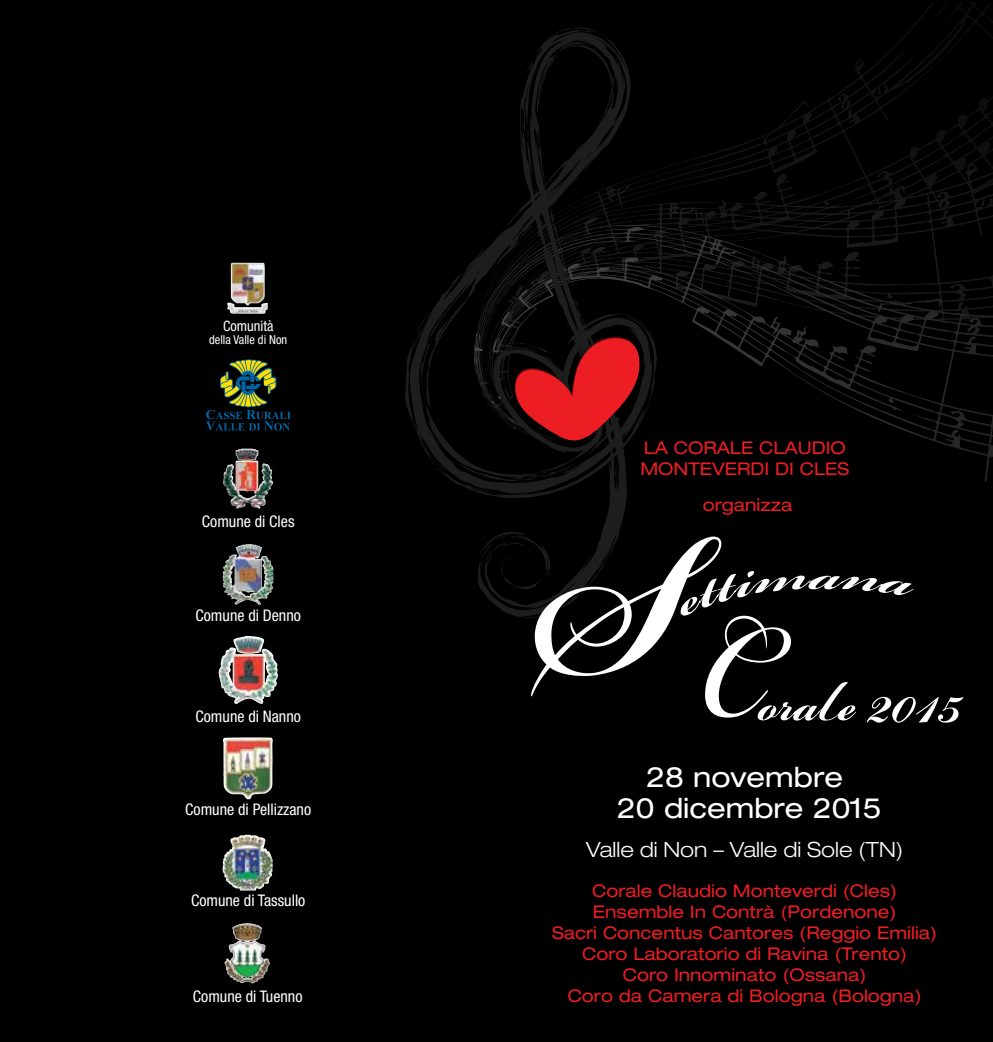
<style>
.page{position:relative;width:993px;height:1042px;background:#fff}
.page>*{position:absolute;margin:0;border:0;box-sizing:border-box;transform-origin:0 0}
.t1{font:56px "Commercial Script BT";color:#fff}
.t2{font:expanded 28px/31.2px "Helvetica Neue LT Std";color:#fff;text-align:center}
.t3{font:300 expanded 21px "Helvetica Neue LT Std";color:#fff}
.t4{font:expanded 17.5px/21px "Helvetica Neue LT Std";color:#ed1d24;text-align:center}
.t5{font:condensed 16.1px "Helvetica Neue LT Std";color:#fff}
.t6{font:condensed 14.35px "Helvetica Neue LT Std";color:#fff}
.t7{font:condensed 12.42px "Helvetica Neue LT Std";color:#fff}
</style>
<div class="page">
<div style="left:0;top:0;width:992px;height:1042px;background:#000"></div>
<svg style="left:688px;top:3px;width:301px;height:158px"></svg>
<svg style="left:653px;top:161px;width:339px;height:92px"></svg>
<svg style="left:656px;top:253px;width:336px;height:229px"></svg>
<svg style="left:405px;top:30px;width:248px;height:500px"></svg>
<svg style="left:534px;top:187px;width:3px;height:11px"></svg>
<svg style="left:567px;top:47px;width:7px;height:2px"></svg>
<svg style="left:589px;top:47px;width:8px;height:5px"></svg>
<svg style="left:525px;top:48px;width:36px;height:38px"></svg>
<svg style="left:562px;top:28px;width:36px;height:5px"></svg>
<svg style="left:573px;top:146px;width:6px;height:7px"></svg>
<svg style="left:615px;top:55px;width:5px;height:12px"></svg>
<svg style="left:547px;top:175px;width:8px;height:8px"></svg>
<svg style="left:564px;top:175px;width:15px;height:18px"></svg>
<svg style="left:418px;top:215px;width:238px;height:283px"></svg>
<img style="left:223px;top:449px;width:29px;height:49px">
<img style="left:224px;top:923px;width:46px;height:60px">
<img style="left:223px;top:544px;width:28px;height:53px">
<img style="left:219px;top:636px;width:59px;height:68px">
<img style="left:223px;top:737px;width:49px;height:62px">
<img style="left:222px;top:835px;width:50px;height:55px">
<img style="left:227px;top:263px;width:41px;height:51px">
<svg style="left:206px;top:359px;width:84px;height:72px"></svg>
<svg style="left:477px;top:530px;width:436px;height:191px"></svg>
<p class="t6" style="left:223px;top:317px;width:52px">Comunità</p>
<p class="t7" style="left:209px;top:332px;width:80px">della Valle di Non</p>
<p class="t5" style="left:202px;top:512px;width:94px">Comune di Cles</p>
<p class="t5" style="left:195px;top:606px;width:107px">Comune di Denno</p>
<p class="t5" style="left:195px;top:707px;width:107px">Comune di Nanno</p>
<p class="t5" style="left:185px;top:800px;width:127px">Comune di Pellizzano</p>
<p class="t5" style="left:191px;top:890px;width:116px">Comune di Tassullo</p>
<p class="t5" style="left:193px;top:987px;width:111px">Comune di Tuenno</p>
<p class="t4" style="left:640px;top:437px;width:210px;text-align:left">LA CORALE CLAUDIO<br>MONTEVERDI DI CLES</p>
<p class="t4" style="left:702px;top:494px;width:91px">organizza</p>
<h1 class="t1" style="left:865px;top:674px;width:96px">2015</h1>
<h2 class="t2" style="left:617px;top:761px;width:266px">28 novembre<br>20 dicembre 2015</h2>
<p class="t3" style="left:586px;top:836px;width:318px">Valle di Non – Valle di Sole (TN)</p>
<p class="t4" style="left:552px;top:880px;width:387px">Corale Claudio Monteverdi (Cles)<br>Ensemble In Contrà (Pordenone)<br>Sacri Concentus Cantores (Reggio Emilia)<br>Coro Laboratorio di Ravina (Trento)<br>Coro Innominato (Ossana)<br>Coro da Camera di Bologna (Bologna)</p>
</div>
